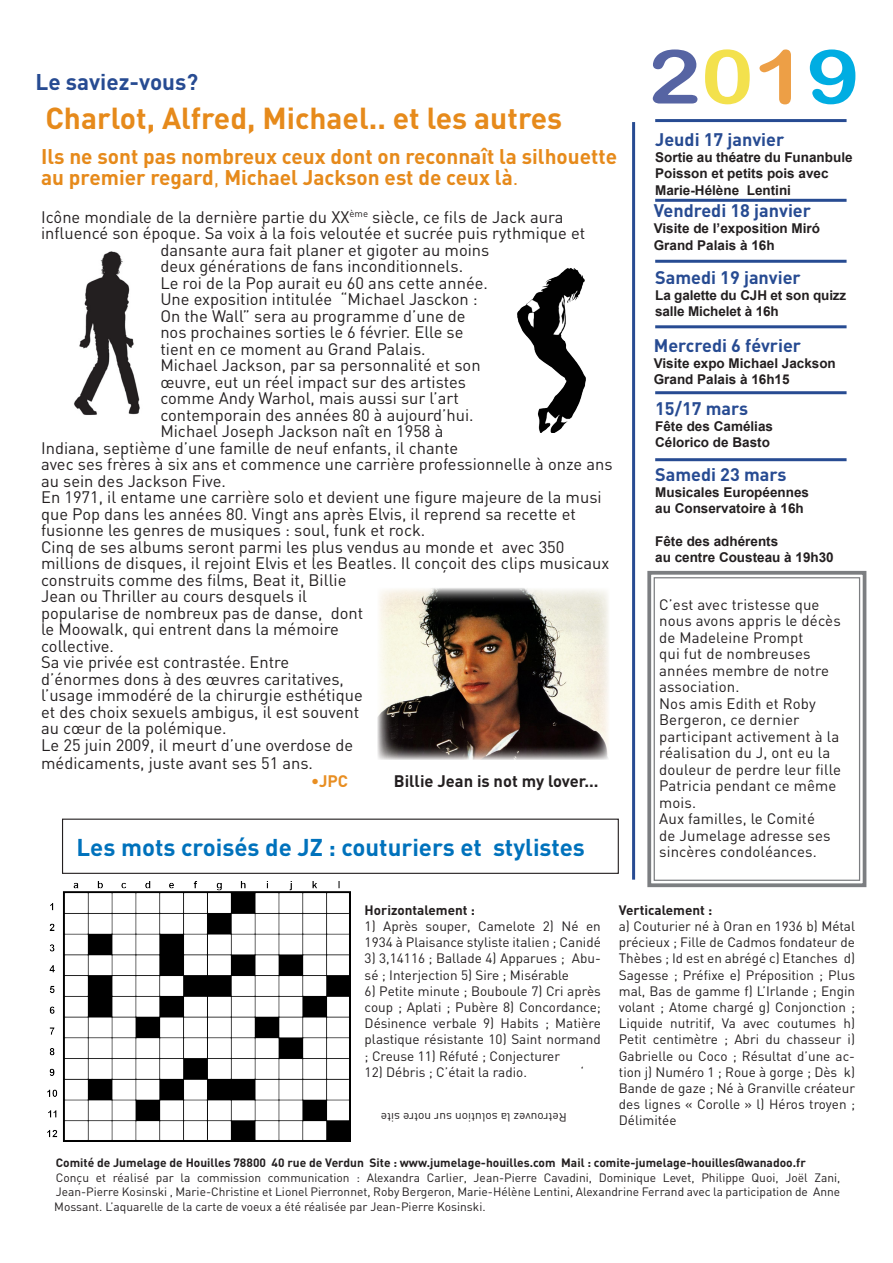
<style>
.page{position:relative;width:893px;height:1263px;background:#fff}
.page>*{position:absolute;margin:0;border:0;box-sizing:border-box;transform-origin:0 0}
.t1{font:75px "Arial Rounded MT Bold";color:#5664a3;scale:1.19 1}
.t2{font:700 30px "DIN";color:#e68a1b}
.t3{font:700 24px "DIN";color:#0072bc}
.t4{font:700 22.5px "DIN";color:#274b92}
.t5{font:700 21px/21px "DIN";color:#e68a1b}
.t6{font:700 18px "DIN";color:#274b92}
.t7{font:16.5px/16.5px "DIN";color:#231f20}
.t8{font:700 16.5px "DIN";color:#231f20}
.t9{font:700 16.5px "DIN";color:#e88e22}
.t10{font:15px/16.5px "DIN";letter-spacing:.01em;color:#231f20}
.t11{font:13.5px/16.2px "DIN";color:#231f20}
.t12{font:700 13.5px "Arial";color:#231f20}
.t13{font:700 13.5px "DIN";color:#231f20}
.t14{font:12px/14.4px "DIN";color:#231f20;text-align:justify}
.t15{font:700 12px "DIN";color:#231f20}
.s1{font-weight:400}
.s2{color:#f3e14d}
.s3{color:#ed9f46}
.s4{color:#00ade2}
</style>
<div class="page">
<hr style="left:655px;top:199px;width:191px;height:3px;background:#274b92">
<hr style="left:655px;top:119px;width:191px;height:3px;background:#274b92">
<hr style="left:655px;top:260px;width:191px;height:3px;background:#274b92">
<hr style="left:655px;top:325px;width:191px;height:3px;background:#274b92">
<hr style="left:655px;top:391px;width:191px;height:3px;background:#274b92">
<hr style="left:655px;top:458px;width:191px;height:3px;background:#274b92">
<div style="left:62px;top:819px;width:557px;height:55px;border:1px solid #231f20"></div>
<img style="left:74px;top:251px;width:66px;height:164px">
<img style="left:517px;top:268px;width:69px;height:165px">
<img style="left:47px;top:881px;width:304px;height:261px">
<svg style="left:647px;top:570px;width:220px;height:318px"></svg>
<div style="left:654px;top:577px;width:206px;height:304px;border:1px solid #7c7e81"></div>
<img style="left:378px;top:588px;width:231px;height:172px">
<hr style="left:632px;top:122px;width:3px;height:758px;background:#274b92">
<p class="t4" style="left:35px;top:67px;width:164px">Le saviez-vous?</p>
<p class="t2" style="left:45px;top:98px;width:518px">Charlot, Alfred, Michael.. et les autres</p>
<p class="t5" style="left:41px;top:145px;width:577px">Ils ne sont pas nombreux ceux dont on reconnaît la silhouette au premier regard<span class="s1">,</span> Michael Jackson est de ceux là<span class="s1">.</span></p>
<p class="t7" style="left:41px;top:208px;width:524px">Icône mondiale de la dernière partie du XX<sup>ème</sup> siècle, ce fils de Jack aura</p>
<p class="t7" style="left:41px;top:225px;width:546px">influencé son époque. Sa voix à la fois veloutée et sucrée puis rythmique et</p>
<p class="t7" style="left:160px;top:241px;width:331px">dansante aura fait planer et gigoter au moins</p>
<p class="t7" style="left:160px;top:258px;width:304px">deux générations de fans inconditionnels.</p>
<p class="t7" style="left:160px;top:274px;width:329px">Le roi de la Pop aurait eu 60 ans cette année.<br>Une exposition intitulée “Michael Jasckon :<br>On the Wall” sera au programme d’une de nos prochaines sorties le 6 février. Elle se tient en ce moment au Grand Palais.</p>
<p class="t7" style="left:160px;top:357px;width:322px">Michael Jackson, par sa personnalité et son œuvre, eut un réel impact sur des artistes comme Andy Warhol, mais aussi sur l’art contemporain des années 80 à aujourd’hui.</p>
<p class="t7" style="left:41px;top:423px;width:573px;text-indent:119px">Michael Joseph Jackson naît en 1958 à<br>Indiana, septième d’une famille de neuf enfants, il chante<br>avec ses frères à six ans et commence une carrière professionnelle à onze ans au sein des Jackson Five.</p>
<p class="t7" style="left:41px;top:489px;width:562px">En 1971, il entame une carrière solo et devient une figure majeure de la musi</p>
<p class="t7" style="left:41px;top:505px;width:536px">que Pop dans les années 80. Vingt ans après Elvis, il reprend sa recette et fusionne les genres de musiques : soul, funk et rock.</p>
<p class="t7" style="left:41px;top:538px;width:570px">Cinq de ses albums seront parmi les plus vendus au monde et avec 350 millions de disques, il rejoint Elvis et les Beatles. Il conçoit des clips musicaux construits comme des films, Beat it, Billie<br>Jean ou Thriller au cours desquels il<br>popularise de nombreux pas de danse, dont<br>le Moowalk, qui entrent dans la mémoire<br>collective.</p>
<p class="t7" style="left:41px;top:654px;width:323px">Sa vie privée est contrastée. Entre d’énormes dons à des œuvres caritatives, l’usage immodéré de la chirurgie esthétique et des choix sexuels ambigus, il est souvent au cœur de la polémique.</p>
<p class="t7" style="left:41px;top:735px;width:313px;line-height:18px">Le 25 juin 2009, il meurt d’une overdose de médicaments, juste avant ses 51 ans.</p>
<p class="t9" style="left:311px;top:770px;width:38px">•JPC</p>
<p class="t8" style="left:394px;top:770px;width:206px">Billie Jean is not my lover...</p>
<p class="t3" style="left:76px;top:832px;width:510px">Les mots croisés de JZ : couturiers et stylistes</p>
<p class="t1" style="left:648px;top:33px;width:180px">2<span class="s2">0</span><span class="s3">1</span><span class="s4">9</span></p>
<p class="t6" style="left:655px;top:128px;width:131px">Jeudi 17 janvier</p>
<p class="t12" style="left:655px;top:149px;width:199px">Sortie au théatre du Funanbule</p>
<p class="t12" style="left:655px;top:165px;width:175px">Poisson et petits pois avec</p>
<p class="t12" style="left:655px;top:181px;width:137px">Marie-Hélène Lentini</p>
<p class="t6" style="left:654px;top:199px;width:159px">Vendredi 18 janvier</p>
<p class="t12" style="left:654px;top:220px;width:168px">Visite de l’exposition Miró</p>
<p class="t12" style="left:654px;top:236px;width:122px">Grand Palais à 16h</p>
<p class="t6" style="left:655px;top:266px;width:147px">Samedi 19 janvier</p>
<p class="t12" style="left:655px;top:286px;width:193px">La galette du CJH et son quizz</p>
<p class="t12" style="left:655px;top:303px;width:125px">salle Michelet à 16h</p>
<p class="t6" style="left:654px;top:334px;width:149px">Mercredi 6 février</p>
<p class="t12" style="left:654px;top:354px;width:184px">Visite expo Michael Jackson</p>
<p class="t12" style="left:654px;top:371px;width:137px">Grand Palais à 16h15</p>
<p class="t6" style="left:655px;top:397px;width:94px">15/17 mars</p>
<p class="t12" style="left:655px;top:418px;width:119px">Fête des Camélias</p>
<p class="t12" style="left:655px;top:434px;width:116px">Célorico de Basto</p>
<p class="t6" style="left:655px;top:463px;width:133px">Samedi 23 mars</p>
<p class="t12" style="left:655px;top:483px;width:155px">Musicales Européennes</p>
<p class="t12" style="left:655px;top:500px;width:150px">au Conservatoire à 16h</p>
<p class="t12" style="left:655px;top:532px;width:125px">Fête des adhérents</p>
<p class="t12" style="left:655px;top:548px;width:180px">au centre Cousteau à 19h30</p>
<p class="t10" style="left:659px;top:596px;width:183px">C’est avec tristesse que nous avons appris le décès de Madeleine Prompt<br>qui fut de nombreuses années membre de notre association.</p>
<p class="t10" style="left:659px;top:695px;width:183px">Nos amis Edith et Roby<br>Bergeron, ce dernier participant activement à la réalisation du J, ont eu la douleur de perdre leur fille<br>Patricia pendant ce même mois.</p>
<p class="t10" style="left:659px;top:810px;width:173px">Aux familles, le Comité de Jumelage adresse ses sincères condoléances.</p>
<p class="t13" style="left:365px;top:901px;width:112px">Horizontalement :</p>
<p class="t11" style="left:365px;top:918px;width:238px">1) Après souper, Camelote 2) Né en<br>1934 à Plaisance styliste italien ; Canidé</p>
<p class="t11" style="left:365px;top:950px;width:238px">3) 3,14116 ; Ballade 4) Apparues ; Abu&shy;sé ; Interjection 5) Sire ; Misérable</p>
<p class="t11" style="left:365px;top:982px;width:238px;text-align:justify">6) Petite minute ; Bouboule 7) Cri après coup ; Aplati ; Pubère 8) Concordance; Désinence verbale 9) Habits ; Matière plastique résistante 10) Saint normand ; Creuse 11) Réfuté ; Conjecturer</p>
<p class="t11" style="left:365px;top:1063px;width:164px">12) Débris ; C’était la radio.</p>
<p class="t11" style="left:581px;top:1063px;width:5px">‘</p>
<p class="t14" style="left:567px;top:1124px;width:187px;rotate:-180deg">Retrouvez la solution sur notre site</p>
<p class="t13" style="left:619px;top:901px;width:95px">Verticalement :</p>
<p class="t11" style="left:619px;top:918px;width:238px;text-align:justify">a) Couturier né à Oran en 1936 b) Métal précieux ; Fille de Cadmos fondateur de Thèbes ; Id est en abrégé c) Etanches d)<br>Sagesse ; Préfixe e) Préposition ; Plus mal, Bas de gamme f) L’Irlande ; Engin volant ; Atome chargé g) Conjonction ; Liquide nutritif, Va avec coutumes h)<br>Petit centimètre ; Abri du chasseur i)<br>Gabrielle ou Coco ; Résultat d’une ac&shy;tion j) Numéro 1 ; Roue à gorge ; Dès k)<br>Bande de gaze ; Né à Granville créateur des lignes « Corolle » l) Héros troyen ; Délimitée</p>
<p class="t15" style="left:56px;top:1155px;width:752px">Comité de Jumelage de Houilles 78800 40 rue de Verdun Site : www.jumelage-houilles.com Mail : comite-jumelage-houilles@wanadoo.fr</p>
<p class="t14" style="left:54px;top:1170px;width:788px">Conçu et réalisé par la commission communication : Alexandra Carlier, Jean-Pierre Cavadini, Dominique Levet, Philippe Quoi, Joël Zani, Jean-Pierre Kosinski , Marie-Christine et Lionel Pierronnet, Roby Bergeron, Marie-Hélène Lentini, Alexandrine Ferrand avec la participation de Anne Mossant. L’aquarelle de la carte de voeux a été réalisée par Jean-Pierre Kosinski.</p>
</div>
